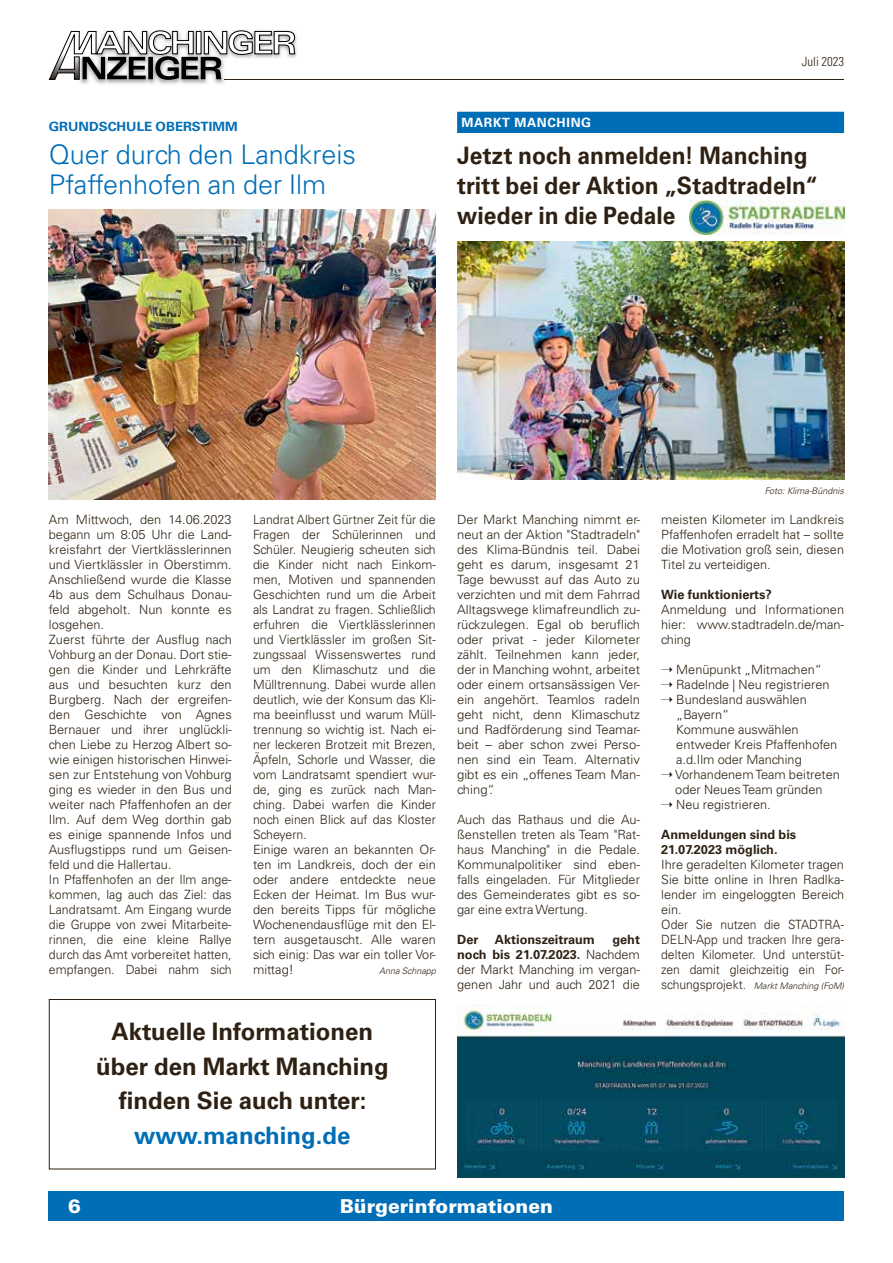
<style>
.page{position:relative;width:893px;height:1263px;background:#fff}
.page>*{position:absolute;margin:0;border:0;box-sizing:border-box;transform-origin:0 0}
.t1{font:300 27px/30px "Univers LT Std";color:#006eb7}
.t2{font:700 24px/30px "Univers LT Std";color:#2e2113;scale:.95 1}
.t3{font:700 24px/34.5px "Univers LT Std";color:#2e2113;text-align:center}
.t4{font:700 24px "Univers LT Std";color:#006eb7}
.t5{font:900 19.2px "Univers LT Std";color:#fff}
.t6{font:300 12.75px/15px "Univers LT Std";color:#2e2113;text-align:justify}
.t7{font:700 12.75px/15px "Univers LT Std";color:#2e2113}
.t8{font:700 12.75px "Univers LT Std";color:#006eb7;scale:1.05 1}
.t9{font:700 12.75px "Univers LT Std";letter-spacing:.05em;color:#fff}
.t10{font:300 condensed 12.75px "Univers LT Std";color:#2e2113}
.t11{font:italic 300 9px "Univers LT Std";color:#2e2113}
.s1{font-weight:700}
.s2{font-style:normal;font-size:12.75px}
</style>
<div class="page">
<img style="left:80px;top:34px;width:217px;height:50px">
<svg style="left:49px;top:30px;width:246px;height:50px"></svg>
<hr style="left:225px;top:79px;width:619px;height:1px;background:#2e2113">
<div style="left:49px;top:1191px;width:795px;height:29px;background:#006eb7"></div>
<div style="left:49px;top:999px;width:387px;height:170px;border:1px solid #2e2113"></div>
<img style="left:49px;top:209px;width:387px;height:290px">
<div style="left:457px;top:112px;width:387px;height:21px;background:#006eb7"></div>
<img style="left:457px;top:242px;width:387px;height:237px">
<img style="left:457px;top:1004px;width:387px;height:174px">
<img style="left:689px;top:200px;width:155px;height:35px">
<p class="t8" style="left:49px;top:119px;width:181px">GRUNDSCHULE OBERSTIMM</p>
<h1 class="t1" style="left:49px;top:140px;width:309px">Quer durch den Landkreis<br>Pfaffenhofen an der Ilm</h1>
<p class="t10" style="left:802px;top:53px;width:44px">Juli 2023</p>
<p class="t9" style="left:461px;top:115px;width:131px">MARKT MANCHING</p>
<h2 class="t2" style="left:457px;top:141px;width:382px">Jetzt noch anmelden! Manching tritt bei der Aktion „Stadtradeln“ wieder in die Pedale</h2>
<p class="t6" style="left:49px;top:512px;width:184px;text-align:left">Am Mittwoch, den 14.06.2023 begann um 8:05 Uhr die Land&shy;kreisfahrt der Viertklässlerinnen und Viertklässler in Oberstimm.<br>Anschließend wurde die Klasse<br>4b aus dem Schulhaus Donau&shy;feld abgeholt. Nun konnte es losgehen.<br>Zuerst führte der Ausflug nach<br>Vohburg an der Donau. Dort stie&shy;gen die Kinder und Lehrkräfte aus und besuchten kurz den<br>Burgberg. Nach der ergreifen&shy;den Geschichte von Agnes<br>Bernauer und ihrer unglückli&shy;chen Liebe zu Herzog Albert so&shy;wie einigen historischen Hinwei&shy;sen zur Entstehung von Vohburg ging es wieder in den Bus und weiter nach Pfaffenhofen an der<br>Ilm. Auf dem Weg dorthin gab es einige spannende Infos und<br>Ausflugstipps rund um Geisen&shy;feld und die Hallertau.<br>In Pfaffenhofen an der Ilm ange&shy;kommen, lag auch das Ziel: das<br>Landratsamt. Am Eingang wurde die Gruppe von zwei Mitarbeite&shy;rinnen, die eine kleine Rallye durch das Amt vorbereitet hatten, empfangen. Dabei nahm sich</p>
<p class="t6" style="left:253px;top:512px;width:184px;text-align:left">Landrat Albert Gürtner Zeit für die<br>Fragen der Schülerinnen und<br>Schüler. Neugierig scheuten sich die Kinder nicht nach Einkom&shy;men, Motiven und spannenden<br>Geschichten rund um die Arbeit als Landrat zu fragen. Schließlich erfuhren die Viertklässlerinnen und Viertklässler im großen Sit&shy;zungssaal Wissenswertes rund um den Klimaschutz und die<br>Mülltrennung. Dabei wurde allen deutlich, wie der Konsum das Kli&shy;ma beeinflusst und warum Müll&shy;trennung so wichtig ist. Nach ei&shy;ner leckeren Brotzeit mit Brezen,<br>Äpfeln, Schorle und Wasser, die vom Landratsamt spendiert wur&shy;de, ging es zurück nach Man&shy;ching. Dabei warfen die Kinder noch einen Blick auf das Kloster<br>Scheyern.<br>Einige waren an bekannten Or&shy;ten im Landkreis, doch der ein oder andere entdeckte neue<br>Ecken der Heimat. Im Bus wur&shy;den bereits Tipps für mögliche<br>Wochenendausflüge mit den El&shy;tern ausgetauscht. Alle waren sich einig: Das war ein toller Vor&shy;mittag!</p>
<p class="t11" style="left:379px;top:966px;width:58px">Anna Schnapp</p>
<h2 class="t3" style="left:96px;top:1014px;width:294px">Aktuelle Informationen über den Markt Manching finden Sie auch unter:</h2>
<h2 class="t4" style="left:134px;top:1121px;width:218px">www.manching.de</h2>
<p class="t6" style="left:457px;top:512px;width:184px">Der Markt Manching nimmt er&shy;neut an der Aktion "Stadtradeln" des Klima-Bündnis teil. Dabei geht es darum, insgesamt 21<br>Tage bewusst auf das Auto zu verzichten und mit dem Fahrrad Alltagswege klimafreundlich zu&shy;rückzulegen. Egal ob beruflich oder privat - jeder Kilometer zählt. Teilnehmen kann jeder, der in Manching wohnt, arbeitet oder einem ortsansässigen Ver&shy;ein angehört. Teamlos radeln geht nicht, denn Klimaschutz und Radförderung sind Teamar&shy;beit – aber schon zwei Perso&shy;nen sind ein Team. Alternativ gibt es ein „offenes Team Man&shy;ching“.</p>
<p class="t6" style="left:457px;top:812px;width:184px">Auch das Rathaus und die Au&shy;ßenstellen treten als Team "Rat&shy;haus Manching" in die Pedale.<br>Kommunalpolitiker sind eben&shy;falls eingeladen. Für Mitglieder des Gemeinderates gibt es so&shy;gar eine extra Wertung.</p>
<p class="t7" style="left:457px;top:932px;width:23px">Der</p>
<p class="t7" style="left:495px;top:932px;width:102px">Aktionszeitraum</p>
<p class="t6" style="left:457px;top:932px;width:184px;text-indent:155px"><span class="s1">geht noch bis 21.07.2023.</span> Nachdem der Markt Manching im vergan&shy;genen Jahr und auch 2021 die</p>
<p class="t11" style="left:765px;top:486px;width:81px">Foto: Klima-Bündnis</p>
<p class="t6" style="left:661px;top:512px;width:184px">meisten Kilometer im Landkreis Pfaffenhofen erradelt hat – sollte die Motivation groß sein, diesen Titel zu verteidigen.</p>
<p class="t7" style="left:661px;top:587px;width:112px">Wie funktionierts?</p>
<p class="t6" style="left:661px;top:602px;width:184px">Anmeldung und Informationen hier: www.stadtradeln.de/man&shy;ching</p>
<p class="t6" style="left:661px;top:662px;width:162px">➝ Menüpunkt „Mitmachen“</p>
<p class="t6" style="left:661px;top:677px;width:170px">➝ Radelnde | Neu registrieren</p>
<p class="t6" style="left:661px;top:692px;width:147px">➝ Bundesland auswählen</p>
<p class="t6" style="left:676px;top:707px;width:55px">„Bayern“</p>
<p class="t6" style="left:676px;top:722px;width:124px">Kommune auswählen</p>
<p class="t6" style="left:676px;top:737px;width:163px">entweder Kreis Pfaffenhofen</p>
<p class="t6" style="left:676px;top:752px;width:127px">a.d.Ilm oder Manching</p>
<p class="t6" style="left:661px;top:767px;width:180px">➝ Vorhandenem Team beitreten</p>
<p class="t6" style="left:675px;top:782px;width:149px">oder Neues Team gründen</p>
<p class="t6" style="left:661px;top:797px;width:111px">➝ Neu registrieren.</p>
<p class="t7" style="left:661px;top:827px;width:137px">Anmeldungen sind bis<br>21.07.2023 möglich.</p>
<p class="t6" style="left:661px;top:857px;width:184px;text-align:left">Ihre geradelten Kilometer tragen<br>Sie bitte online in Ihren Radlka&shy;lender im eingeloggten Bereich ein.<br>Oder Sie nutzen die STADTRA-<br>DELN-App und tracken Ihre gera&shy;delten Kilometer. Und unterstüt&shy;zen damit gleichzeitig ein For-</p>
<p class="t11" style="left:661px;top:981px;width:184px"><span class="s2">schungsprojekt.</span> Markt Manching (FoM)</p>
<h3 class="t5" style="left:68px;top:1193px;width:14px">6</h3>
<h3 class="t5" style="left:340px;top:1193px;width:214px">Bürgerinformationen</h3>
</div>
